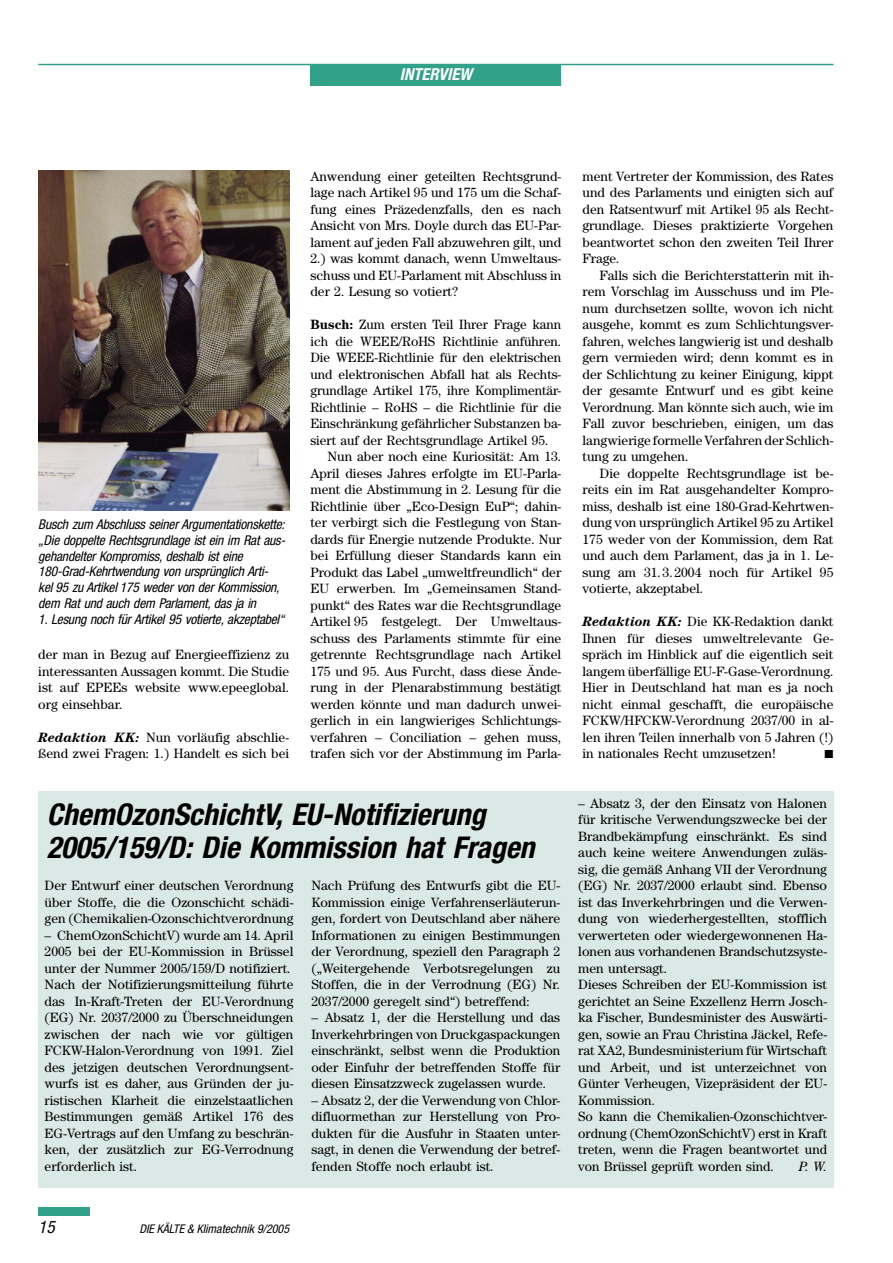
<style>
.page{position:relative;width:893px;height:1263px;background:#fff}
.page>*{position:absolute;margin:0;border:0;box-sizing:border-box;transform-origin:0 0}
.KK_13_HÜ_blaue_Seiten{font:italic 700 condensed 30px/33px "Helvetica Neue LT Std";color:#000}
.t1{font:italic condensed 17.25px "Helvetica Neue LT Std";color:#000}
.t2{font:italic 700 condensed 16.5px "Helvetica Neue LT Std";color:#fff}
.KK_06_Grundtext_ohne_Einzug{font:13.5px/16.5px "Century Std";color:#000;text-align:justify}
.KK_05_Grundtext{font:13.5px/16.5px "Century Std";color:#000;text-align:justify}
.KK_09_Bildunterschrift{font:italic condensed 13.5px/15.8px "Helvetica Neue LT Std";letter-spacing:-.015em;color:#000}
.KK_06_Grundtext_ohne_Einzug-2{font:italic 13.5px "Century Std";color:#000}
.t3{font:italic condensed 12px "Helvetica Neue LT Std";color:#000}
.s1{font-weight:700;font-style:italic}
.s2{font-weight:700}
</style>
<div class="page">
<div style="left:310px;top:65px;width:251px;height:20px;background:#32a189"></div>
<hr style="left:38px;top:64px;width:795px;height:1px;background:#32a189">
<div style="left:38px;top:1208px;width:51px;height:8px;background:#32a189"></div>
<img style="left:38px;top:170px;width:251px;height:341px">
<div style="left:38px;top:791px;width:795px;height:396px;background:#dae9e5"></div>
<p class="t2" style="left:400px;top:64px;width:74px">INTERVIEW</p>
<p class="KK_09_Bildunterschrift" style="left:38px;top:517px;width:249px">Busch zum Abschluss seiner Argumentationskette: „Die doppelte Rechtsgrundlage ist ein im Rat aus&shy;gehandelter Kompromiss, deshalb ist eine 180-Grad-Kehrtwendung von ursprünglich Arti&shy;kel 95 zu Artikel 175 weder von der Kommission, dem Rat und auch dem Parlament, das ja in</p>
<p class="KK_09_Bildunterschrift" style="left:38px;top:611px;width:248px">1. Lesung noch für Artikel 95 votierte, akzeptabel“</p>
<p class="KK_06_Grundtext_ohne_Einzug" style="left:38px;top:646px;width:252px">der man in Bezug auf Energieeffizienz zu interessanten Aussagen kommt. Die Studie ist auf EPEEs website www.epeeglobal. org einsehbar.</p>
<p class="KK_06_Grundtext_ohne_Einzug" style="left:38px;top:729px;width:252px"><span class="s1">Redaktion KK:</span> Nun vorläufig abschlie&shy;ßend zwei Fragen: 1.) Handelt es sich bei</p>
<p class="KK_06_Grundtext_ohne_Einzug" style="left:310px;top:168px;width:252px">Anwendung einer geteilten Rechtsgrund&shy;lage nach Artikel 95 und 175 um die Schaf&shy;fung eines Präzedenzfalls, den es nach Ansicht von Mrs. Doyle durch das EU-Par&shy;lament auf jeden Fall abzuwehren gilt, und 2.) was kommt danach, wenn Umweltaus&shy;schuss und EU-Parlament mit Abschluss in der 2. Lesung so votiert?</p>
<p class="KK_06_Grundtext_ohne_Einzug" style="left:310px;top:316px;width:252px"><span class="s2">Busch:</span> Zum ersten Teil Ihrer Frage kann ich die WEEE/RoHS Richtlinie anführen.<br>Die WEEE-Richtlinie für den elektrischen und elektronischen Abfall hat als Rechts&shy;grundlage Artikel 175, ihre Komplimentär-Richtlinie – RoHS – die Richtlinie für die Einschränkung gefährlicher Substanzen ba&shy;siert auf der Rechtsgrundlage Artikel 95.</p>
<p class="KK_05_Grundtext" style="left:310px;top:448px;width:252px;text-indent:17px">Nun aber noch eine Kuriosität: Am 13.<br>April dieses Jahres erfolgte im EU-Parla&shy;ment die Abstimmung in 2. Lesung für die Richtlinie über „Eco-Design EuP“; dahin&shy;ter verbirgt sich die Festlegung von Stan&shy;dards für Energie nutzende Produkte. Nur bei Erfüllung dieser Standards kann ein Produkt das Label „umweltfreundlich“ der EU erwerben. Im „Gemeinsamen Stand&shy;punkt“ des Rates war die Rechtsgrundlage Artikel 95 festgelegt. Der Umweltaus&shy;schuss des Parlaments stimmte für eine getrennte Rechtsgrundlage nach Artikel 175 und 95. Aus Furcht, dass diese Ände&shy;rung in der Plenarabstimmung bestätigt werden könnte und man dadurch unwei&shy;gerlich in ein langwieriges Schlichtungs&shy;verfahren – Conciliation – gehen muss, trafen sich vor der Abstimmung im Parla-</p>
<p class="KK_13_HÜ_blaue_Seiten" style="left:47px;top:798px;width:489px">ChemOzonSchichtV, EU-Notifizierung<br>2005/159/D: Die Kommission hat Fragen</p>
<p class="KK_06_Grundtext_ohne_Einzug" style="left:45px;top:877px;width:250px">Der Entwurf einer deutschen Verordnung über Stoffe, die die Ozonschicht schädi&shy;gen (Chemikalien-Ozonschichtverordnung</p>
<p class="KK_06_Grundtext_ohne_Einzug" style="left:45px;top:927px;width:250px">– ChemOzonSchichtV) wurde am 14. April 2005 bei der EU-Kommission in Brüssel unter der Nummer 2005/159/D notifiziert.</p>
<p class="KK_06_Grundtext_ohne_Einzug" style="left:45px;top:976px;width:250px">Nach der Notifizierungsmitteilung führte das In-Kraft-Treten der EU-Verordnung (EG) Nr. 2037/2000 zu Überschneidungen zwischen der nach wie vor gültigen FCKW-Halon-Verordnung von 1991. Ziel des jetzigen deutschen Verordnungsent&shy;wurfs ist es daher, aus Gründen der ju&shy;ristischen Klarheit die einzelstaatlichen Bestimmungen gemäß Artikel 176 des EG-Vertrags auf den Umfang zu beschrän&shy;ken, der zusätzlich zur EG-Verrodnung erforderlich ist.</p>
<p class="KK_06_Grundtext_ohne_Einzug" style="left:311px;top:877px;width:250px">Nach Prüfung des Entwurfs gibt die EU-Kommission einige Verfahrenserläuterun&shy;gen, fordert von Deutschland aber nähere Informationen zu einigen Bestimmungen der Verordnung, speziell den Paragraph 2 („Weitergehende Verbotsregelungen zu Stoffen, die in der Verrodnung (EG) Nr.<br>2037/2000 geregelt sind“) betreffend:</p>
<p class="KK_06_Grundtext_ohne_Einzug" style="left:311px;top:1009px;width:250px">– Absatz 1, der die Herstellung und das Inverkehrbringen von Druckgaspackungen einschränkt, selbst wenn die Produktion oder Einfuhr der betreffenden Stoffe für diesen Einsatzzweck zugelassen wurde.</p>
<p class="KK_06_Grundtext_ohne_Einzug" style="left:311px;top:1092px;width:250px">– Absatz 2, der die Verwendung von Chlor&shy;difluormethan zur Herstellung von Pro&shy;dukten für die Ausfuhr in Staaten unter&shy;sagt, in denen die Verwendung der betref&shy;fenden Stoffe noch erlaubt ist.</p>
<p class="KK_05_Grundtext" style="left:583px;top:168px;width:252px">ment Vertreter der Kommission, des Rates und des Parlaments und einigten sich auf den Ratsentwurf mit Artikel 95 als Recht&shy;grundlage. Dieses praktizierte Vorgehen beantwortet schon den zweiten Teil Ihrer Frage.</p>
<p class="KK_05_Grundtext" style="left:583px;top:267px;width:252px;text-indent:17px">Falls sich die Berichterstatterin mit ih&shy;rem Vorschlag im Ausschuss und im Ple&shy;num durchsetzen sollte, wovon ich nicht ausgehe, kommt es zum Schlichtungsver&shy;fahren, welches langwierig ist und deshalb gern vermieden wird; denn kommt es in der Schlichtung zu keiner Einigung, kippt der gesamte Entwurf und es gibt keine Verordnung. Man könnte sich auch, wie im Fall zuvor beschrieben, einigen, um das langwierige formelle Verfahren der Schlich&shy;tung zu umgehen.</p>
<p class="KK_05_Grundtext" style="left:583px;top:465px;width:252px;text-indent:17px">Die doppelte Rechtsgrundlage ist be&shy;reits ein im Rat ausgehandelter Kompro&shy;miss, deshalb ist eine 180-Grad-Kehrtwen&shy;dung von ursprünglich Artikel 95 zu Artikel 175 weder von der Kommission, dem Rat und auch dem Parlament, das ja in 1. Le&shy;sung am 31. 3. 2004 noch für Artikel 95 votierte, akzeptabel.</p>
<p class="KK_06_Grundtext_ohne_Einzug" style="left:583px;top:613px;width:252px"><span class="s1">Redaktion KK:</span> Die KK-Redaktion dankt Ihnen für dieses umweltrelevante Ge&shy;spräch im Hinblick auf die eigentlich seit langem überfällige EU-F-Gase-Verordnung.<br>Hier in Deutschland hat man es ja noch nicht einmal geschafft, die europäische FCKW/HFCKW-Verordnung 2037/00 in al&shy;len ihren Teilen innerhalb von 5 Jahren (!) in nationales Recht umzusetzen!</p>
<p class="KK_06_Grundtext_ohne_Einzug" style="left:578px;top:795px;width:250px">– Absatz 3, der den Einsatz von Halonen für kritische Verwendungszwecke bei der Brandbekämpfung einschränkt. Es sind auch keine weitere Anwendungen zuläs&shy;sig, die gemäß Anhang VII der Verordnung (EG) Nr. 2037/2000 erlaubt sind. Ebenso ist das Inverkehrbringen und die Verwen&shy;dung von wiederhergestellten, stofflich verwerteten oder wiedergewonnenen Ha&shy;lonen aus vorhandenen Brandschutzsyste&shy;men untersagt.</p>
<p class="KK_06_Grundtext_ohne_Einzug" style="left:578px;top:976px;width:250px">Dieses Schreiben der EU-Kommission ist gerichtet an Seine Exzellenz Herrn Josch&shy;ka Fischer, Bundesminister des Auswärti&shy;gen, sowie an Frau Christina Jäckel, Refe&shy;rat XA2, Bundesministerium für Wirtschaft und Arbeit, und ist unterzeichnet von Günter Verheugen, Vizepräsident der EU-Kommission.</p>
<p class="KK_06_Grundtext_ohne_Einzug" style="left:578px;top:1108px;width:250px">So kann die Chemikalien-Ozonschichtver&shy;ordnung (ChemOzonSchichtV) erst in Kraft treten, wenn die Fragen beantwortet und von Brüssel geprüft worden sind.</p>
<p class="KK_06_Grundtext_ohne_Einzug-2" style="left:799px;top:1158px;width:30px">P. W.</p>
<p class="t1" style="left:38px;top:1217px;width:18px">15</p>
<p class="t3" style="left:139px;top:1222px;width:151px">DIE KÄLTE &amp; Klimatechnik 9/2005</p>
</div>
